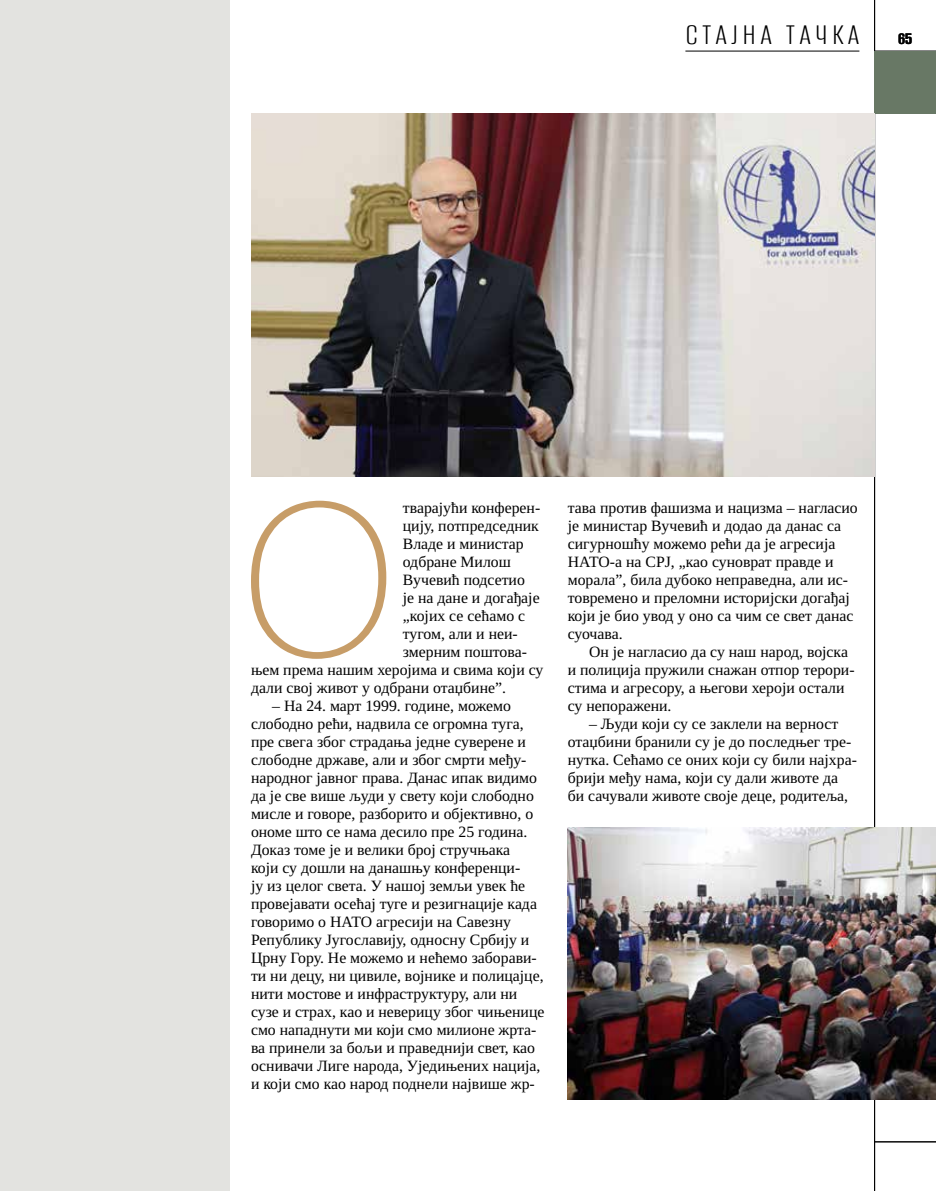
<style>
.page{position:relative;width:936px;height:1191px;background:#fff}
.page>*{position:absolute;margin:0;border:0;box-sizing:border-box;transform-origin:0 0}
.t1{font:200 223.5px "Bitter";color:#c79d68}
.t2{font:100 31.5px "Alumni Sans";letter-spacing:.14em;color:#000}
.t3{font:15.75px/18px "Tinos";color:#000}
.s1{font-size:18px}
</style>
<div class="page">
<hr style="left:874px;top:0;width:1px;height:1191px;background:#000">
<hr style="left:874px;top:1141px;width:61px;height:1px;background:#000">
<hr style="left:685px;top:51px;width:174px;height:1px;background:#000">
<div style="left:874px;top:51px;width:61px;height:63px;background:#687865"></div>
<img style="left:251px;top:114px;width:623px;height:362px">
<img style="left:567px;top:827px;width:368px;height:272px">
<div style="left:0;top:0;width:230px;height:1191px;background:#e3e3e0"></div>
<h2 class="t2" style="left:685px;top:19px;width:228px">СТАЈНА ТАЧКА <span class="s1">65</span></h2>
<h1 class="t1" style="left:234px;top:437px;width:170px">О</h1>
<p class="t3" style="left:403px;top:499px;width:139px">тварајући конферен-</p>
<p class="t3" style="left:403px;top:517px;width:137px">цију, потпредседник</p>
<p class="t3" style="left:403px;top:535px;width:122px">Владе и министар</p>
<p class="t3" style="left:403px;top:553px;width:109px">одбране Милош</p>
<p class="t3" style="left:403px;top:571px;width:123px">Вучевић подсетио</p>
<p class="t3" style="left:403px;top:589px;width:138px">је на дане и догађаје</p>
<p class="t3" style="left:403px;top:607px;width:124px">„којих се сећамо с</p>
<p class="t3" style="left:403px;top:625px;width:116px">тугом, али и неи-</p>
<p class="t3" style="left:403px;top:643px;width:126px">змерним поштова-</p>
<p class="t3" style="left:251px;top:661px;width:294px">њем према нашим херојима и свима који су</p>
<p class="t3" style="left:251px;top:679px;width:256px">дали свој живот у одбрани отаџбине”.</p>
<p class="t3" style="left:251px;top:697px;width:295px;text-indent:21px">– На 24. март 1999. године, можемо слободно рећи, надвила се огромна туга, пре свега због страдања једне суверене и слободне државе, али и због смрти међу&shy;народног јавног права. Данас ипак видимо да је све више људи у свету који слободно мисле и говоре, разборито и објективно, о ономе што се нама десило пре 25 година.<br>Доказ томе је и велики број стручњака<br>који су дошли на данашњу конференци-<br>ју из целог света. У нашој земљи увек ће провејавати осећај туге и резигнације када говоримо о НАТО агресији на Савезну Републику Југославију, односну Србију и Црну Гору. Не можемо и нећемо заборави&shy;ти ни децу, ни цивиле, војнике и полицајце, нити мостове и инфраструктуру, али ни сузе и страх, као и неверицу због чињенице смо нападнути ми који смо милионе жрта&shy;ва принели за бољи и праведнији свет, као оснивачи Лиге народа, Уједињених нација, и који смо као народ поднели највише жр-</p>
<p class="t3" style="left:567px;top:499px;width:291px">тава против фашизма и нацизма – нагласио је министар Вучевић и додао да данас са сигурношћу можемо рећи да је агресија НАТО-а на СРЈ, „као суноврат правде и морала”, била дубоко неправедна, али ис&shy;товремено и преломни историјски догађај који је био увод у оно са чим се свет данас суочава.</p>
<p class="t3" style="left:567px;top:643px;width:288px;text-indent:21px">Он је нагласио да су наш народ, војска и полиција пружили снажан отпор терори&shy;стима и агресору, а његови хероји остали су непоражени.</p>
<p class="t3" style="left:567px;top:715px;width:290px;text-indent:21px">– Људи који су се заклели на верност отаџбини бранили су је до последњег тре&shy;нутка. Сећамо се оних који су били најхра&shy;брији међу нама, који су дали животе да би сачували животе своје деце, родитеља,</p>
</div>
